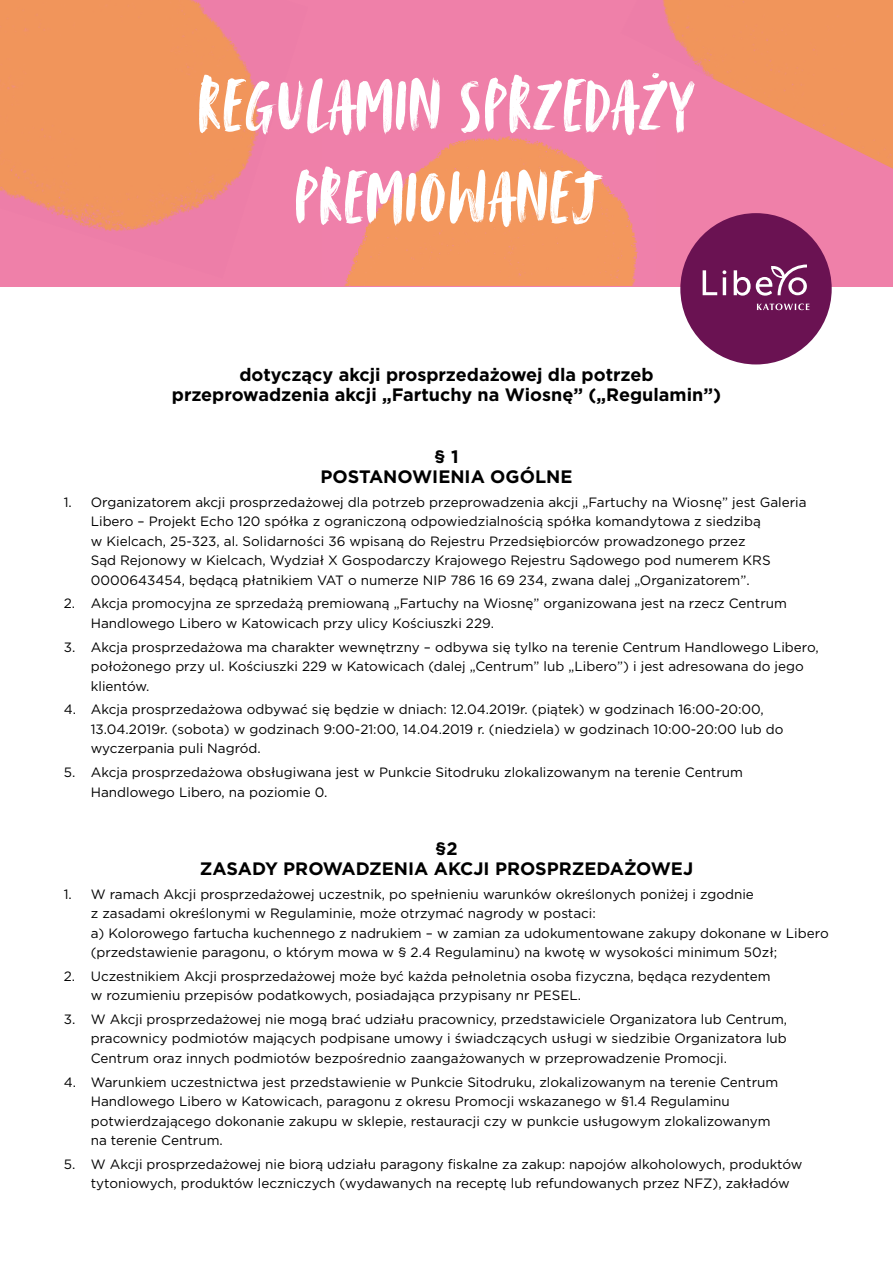
<style>
.page{position:relative;width:893px;height:1263px;background:#fff}
.page>*{position:absolute;margin:0;border:0;box-sizing:border-box;transform-origin:0 0}
.t1{font:72px/91.8px "Avallon All Caps";color:#fff;text-align:center}
.t2{font:700 18px/19.5px "Gotham";color:#000;text-align:center}
.t3{font:13.5px/19.5px "Gotham";color:#000}
</style>
<div class="page">
<div style="left:0;top:0;width:893px;height:286px;background:#ef80a9"></div>
<img style="left:0;top:0;width:259px;height:231px">
<img style="left:662px;top:0;width:231px;height:169px">
<img style="left:344px;top:136px;width:294px;height:149px">
<div style="left:680px;top:213px;width:152px;height:151px;background:#6a1252;border-radius:50%"></div>
<svg style="left:703px;top:264px;width:104px;height:32px"></svg>
<svg style="left:757px;top:303px;width:52px;height:7px"></svg>
<h1 class="t1" style="left:197px;top:61px;width:501px">REGULAMIN SPRZEDAŻY<br>PREMIOWANEJ</h1>
<h2 class="t2" style="left:172px;top:365px;width:551px">dotyczący akcji prosprzedażowej dla potrzeb przeprowadzenia akcji „Fartuchy na Wiosnę” („Regulamin”)</h2>
<h2 class="t2" style="left:321px;top:447px;width:253px">§ 1<br>POSTANOWIENIA OGÓLNE</h2>
<p class="t3" style="left:91px;top:492px;width:717px;text-indent:-27px">1. Organizatorem akcji prosprzedażowej dla potrzeb przeprowadzenia akcji „Fartuchy na Wiosnę” jest Galeria Libero – Projekt Echo 120 spółka z ograniczoną odpowiedzialnością spółka komandytowa z siedzibą<br>w Kielcach, 25-323, al. Solidarności 36 wpisaną do Rejestru Przedsiębiorców prowadzonego przez<br>Sąd Rejonowy w Kielcach, Wydział X Gospodarczy Krajowego Rejestru Sądowego pod numerem KRS 0000643454, będącą płatnikiem VAT o numerze NIP 786 16 69 234, zwana dalej „Organizatorem”.</p>
<p class="t3" style="left:91px;top:594px;width:698px;text-indent:-27px">2. Akcja promocyjna ze sprzedażą premiowaną „Fartuchy na Wiosnę” organizowana jest na rzecz Centrum<br>Handlowego Libero w Katowicach przy ulicy Kościuszki 229.</p>
<p class="t3" style="left:91px;top:637px;width:729px;text-indent:-27px">3. Akcja prosprzedażowa ma charakter wewnętrzny – odbywa się tylko na terenie Centrum Handlowego Libero, położonego przy ul. Kościuszki 229 w Katowicach (dalej „Centrum” lub „Libero”) i jest adresowana do jego klientów.</p>
<p class="t3" style="left:91px;top:700px;width:694px;text-indent:-27px">4. Akcja prosprzedażowa odbywać się będzie w dniach: 12.04.2019r. (piątek) w godzinach 16:00-20:00,<br>13.04.2019r. (sobota) w godzinach 9:00-21:00, 14.04.2019 r. (niedziela) w godzinach 10:00-20:00 lub do wyczerpania puli Nagród.</p>
<p class="t3" style="left:91px;top:762px;width:654px;text-indent:-27px">5. Akcja prosprzedażowa obsługiwana jest w Punkcie Sitodruku zlokalizowanym na terenie Centrum<br>Handlowego Libero, na poziomie 0.</p>
<h2 class="t2" style="left:200px;top:839px;width:495px">§2<br>ZASADY PROWADZENIA AKCJI PROSPRZEDAŻOWEJ</h2>
<p class="t3" style="left:91px;top:884px;width:739px;text-indent:-27px">1. W ramach Akcji prosprzedażowej uczestnik, po spełnieniu warunków określonych poniżej i zgodnie<br>z zasadami określonymi w Regulaminie, może otrzymać nagrody w postaci:<br>a) Kolorowego fartucha kuchennego z nadrukiem – w zamian za udokumentowane zakupy dokonane w Libero (przedstawienie paragonu, o którym mowa w § 2.4 Regulaminu) na kwotę w wysokości minimum 50zł;</p>
<p class="t3" style="left:91px;top:966px;width:681px;text-indent:-27px">2. Uczestnikiem Akcji prosprzedażowej może być każda pełnoletnia osoba fizyczna, będąca rezydentem w rozumieniu przepisów podatkowych, posiadająca przypisany nr PESEL.</p>
<p class="t3" style="left:91px;top:1009px;width:698px;text-align:justify;text-indent:-27px">3. W Akcji prosprzedażowej nie mogą brać udziału pracownicy, przedstawiciele Organizatora lub Centrum, pracownicy podmiotów mających podpisane umowy i świadczących usługi w siedzibie Organizatora lub Centrum oraz innych podmiotów bezpośrednio zaangażowanych w przeprowadzenie Promocji.</p>
<p class="t3" style="left:91px;top:1072px;width:689px;text-indent:-27px">4. Warunkiem uczestnictwa jest przedstawienie w Punkcie Sitodruku, zlokalizowanym na terenie Centrum Handlowego Libero w Katowicach, paragonu z okresu Promocji wskazanego w §1.4 Regulaminu potwierdzającego dokonanie zakupu w sklepie, restauracji czy w punkcie usługowym zlokalizowanym na terenie Centrum.</p>
<p class="t3" style="left:91px;top:1154px;width:713px;text-indent:-27px">5. W Akcji prosprzedażowej nie biorą udziału paragony fiskalne za zakup: napojów alkoholowych, produktów tytoniowych, produktów leczniczych (wydawanych na receptę lub refundowanych przez NFZ), zakładów</p>
</div>
